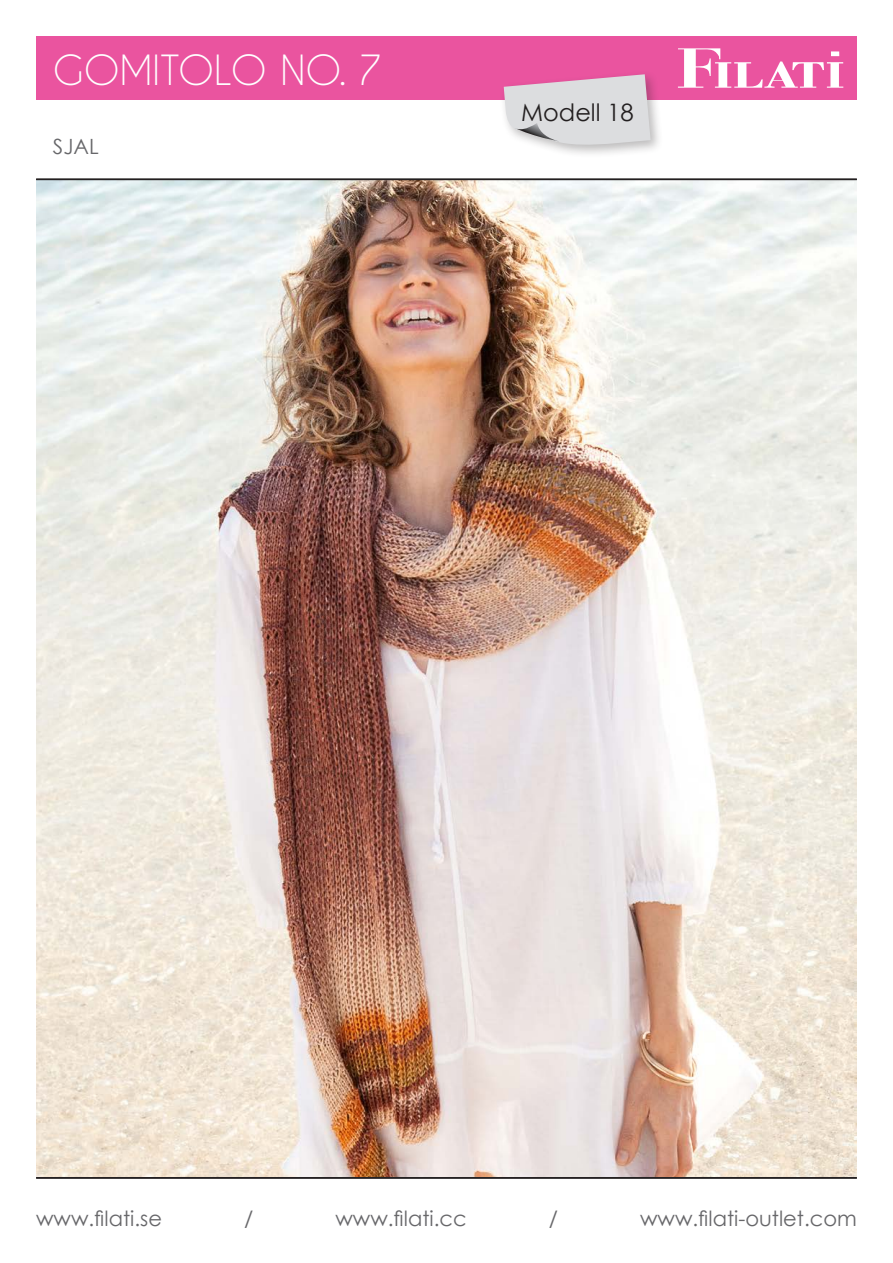
<style>
.page{position:relative;width:893px;height:1263px;background:#fff}
.page>*{position:absolute;margin:0;border:0;box-sizing:border-box;transform-origin:0 0}
.t1{font:39px "Caviar Dreams";color:#fff}
.t2{font:24px "Century Gothic";color:#231f20}
.t3{font:21px "Century Gothic";color:#67676a}
</style>
<div class="page">
<img style="left:36px;top:180px;width:821px;height:997px">
<hr style="left:36px;top:1177px;width:821px;height:1px;background:#231f20">
<hr style="left:36px;top:179px;width:821px;height:1px;background:#231f20">
<div style="left:36px;top:36px;width:821px;height:64px;background:#ea549f"></div>
<svg style="left:678px;top:48px;width:165px;height:40px"></svg>
<div style="left:499px;top:70px;width:165px;height:88px;background:#231f20;opacity:.3"></div>
<svg style="left:504px;top:74px;width:147px;height:76px;background:#dcced7"></svg>
<p class="t1" style="left:53px;top:47px;width:331px">GOMITOLO NO. 7</p>
<p class="t3" style="left:53px;top:131px;width:47px">SJAL</p>
<p class="t2" style="left:521px;top:96px;width:114px">Modell 18</p>
<p class="t3" style="left:36px;top:1204px;width:127px">www.filati.se</p>
<p class="t3" style="left:244px;top:1204px;width:11px">/</p>
<p class="t3" style="left:335px;top:1204px;width:133px">www.filati.cc</p>
<p class="t3" style="left:549px;top:1204px;width:11px">/</p>
<p class="t3" style="left:640px;top:1204px;width:218px">www.filati-outlet.com</p>
</div>
